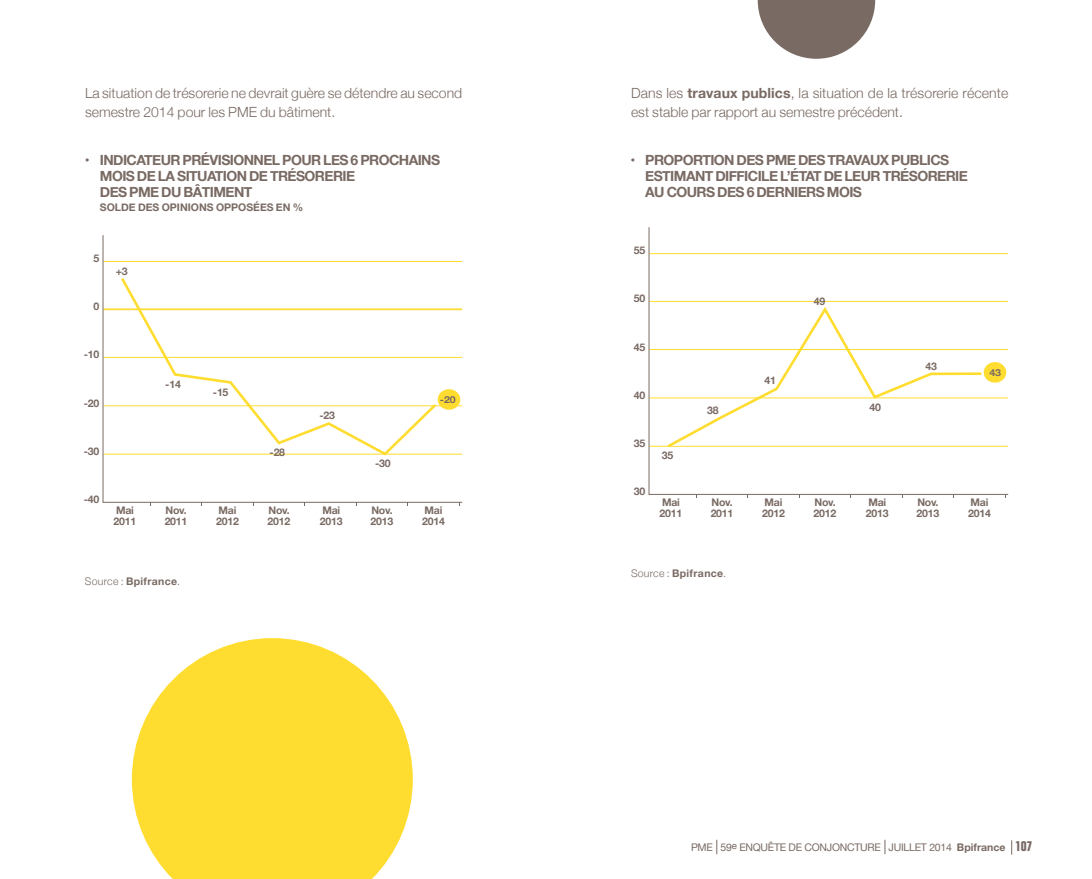
<style>
.page{position:relative;width:1092px;height:879px;background:#fff}
.page>*{position:absolute;margin:0;border:0;box-sizing:border-box;transform-origin:0 0}
.t1{font:300 14px/19.2px "Helvetica Neue";color:#796a63}
.t2{font:700 14px/15.8px "Helvetica Neue";letter-spacing:-.04em;color:#796a63}
.t3{font:700 10.5px/10.5px "Helvetica Neue";letter-spacing:-.02em;color:#796a63}
.t4{font:10.5px "Helvetica Neue";letter-spacing:-.025em;color:#796a63}
.t5{font:700 10.5px "Helvetica Neue";letter-spacing:.035em;color:#796a63}
.t6{font:700 10.5px "Helvetica Neue";color:#796a63}
.t7{font:700 9.62px "Helvetica Neue";color:#796a63;scale:1.1 1}
.s1{font-weight:700}
.s2{font-weight:300}
.s3{font-family:"Folio";font-weight:700;font-stretch:condensed;font-size:14px}
</style>
<div class="page">
<svg style="left:1011px;top:840px;width:1px;height:14px"></svg>
<svg style="left:716px;top:839px;width:1px;height:14px"></svg>
<svg style="left:884px;top:839px;width:1px;height:14px"></svg>
<svg style="left:648px;top:227px;width:361px;height:268px"></svg>
<div style="left:983px;top:362px;width:23px;height:20px;background:#ffdd30;border-radius:50%"></div>
<svg style="left:664px;top:304px;width:319px;height:145px"></svg>
<svg style="left:132px;top:638px;width:281px;height:240px;fill:#ffdd30"></svg>
<svg style="left:757px;top:0;width:118px;height:59px"></svg>
<svg style="left:102px;top:235px;width:361px;height:268px"></svg>
<div style="left:437px;top:389px;width:23px;height:20px;background:#ffdd30;border-radius:50%"></div>
<svg style="left:119px;top:275px;width:320px;height:182px"></svg>
<p class="t1" style="left:85px;top:82px;width:379px">La situation de trésorerie ne devrait guère se détendre au second semestre 2014 pour les PME du bâtiment.</p>
<p class="t1" style="left:631px;top:83px;width:379px">Dans les <span class="s1">travaux publics</span>, la situation de la trésorerie récente est stable par rapport au semestre précédent.</p>
<p class="t2" style="left:645px;top:153px;width:324px;text-indent:-15px">• PROPORTION DES PME DES TRAVAUX PUBLICS<br>ESTIMANT DIFFICILE L’ÉTAT DE LEUR TRÉSORERIE<br>AU COURS DES 6 DERNIERS MOIS</p>
<p class="t2" style="left:100px;top:153px;width:342px;text-indent:-15px">• INDICATEUR PRÉVISIONNEL POUR LES 6 PROCHAINS<br>MOIS DE LA SITUATION DE TRÉSORERIE<br>DES PME DU BÂTIMENT</p>
<p class="t6" style="left:100px;top:199px;width:205px">SOLDE DES OPINIONS OPPOSÉES EN %</p>
<p class="t3" style="left:93px;top:253px;width:7px">5</p>
<p class="t3" style="left:93px;top:301px;width:7px">0</p>
<p class="t3" style="left:116px;top:266px;width:13px">+3</p>
<p class="t3" style="left:84px;top:349px;width:17px">-10</p>
<p class="t3" style="left:84px;top:397px;width:17px">-20</p>
<p class="t3" style="left:84px;top:446px;width:17px">-30</p>
<p class="t3" style="left:84px;top:494px;width:17px">-40</p>
<p class="t3" style="left:165px;top:379px;width:17px">- 14</p>
<p class="t3" style="left:213px;top:387px;width:17px">- 15</p>
<p class="t3" style="left:269px;top:447px;width:17px">-28</p>
<p class="t3" style="left:319px;top:410px;width:17px">-23</p>
<p class="t3" style="left:375px;top:458px;width:17px">-30</p>
<p class="t7" style="left:440px;top:391px;width:16px">- 20</p>
<p class="t3" style="left:114px;top:505px;width:24px">Mai<br>2011</p>
<p class="t3" style="left:165px;top:505px;width:24px">Nov.<br>2011</p>
<p class="t3" style="left:216px;top:505px;width:24px">Mai<br>2012</p>
<p class="t3" style="left:267px;top:505px;width:24px">Nov.<br>2012</p>
<p class="t3" style="left:320px;top:505px;width:24px">Mai<br>2013</p>
<p class="t3" style="left:370px;top:505px;width:24px">Nov.<br>2013</p>
<p class="t3" style="left:422px;top:505px;width:24px">Mai<br>2014</p>
<p class="t5" style="left:85px;top:572px;width:97px"><span class="s2">Source :</span> Bpifrance<span class="s2">.</span></p>
<p class="t3" style="left:633px;top:245px;width:13px">55</p>
<p class="t3" style="left:633px;top:293px;width:13px">50</p>
<p class="t3" style="left:813px;top:296px;width:13px">49</p>
<p class="t3" style="left:633px;top:341px;width:13px">45</p>
<p class="t3" style="left:633px;top:390px;width:13px">40</p>
<p class="t3" style="left:633px;top:438px;width:13px">35</p>
<p class="t3" style="left:633px;top:486px;width:13px">30</p>
<p class="t3" style="left:662px;top:450px;width:13px">35</p>
<p class="t3" style="left:707px;top:405px;width:13px">38</p>
<p class="t3" style="left:764px;top:375px;width:13px">41</p>
<p class="t3" style="left:869px;top:402px;width:13px">40</p>
<p class="t3" style="left:925px;top:361px;width:13px">43</p>
<p class="t7" style="left:989px;top:364px;width:12px">43</p>
<p class="t3" style="left:659px;top:497px;width:24px">Mai<br>2011</p>
<p class="t3" style="left:710px;top:497px;width:24px">Nov.<br>2011</p>
<p class="t3" style="left:762px;top:497px;width:24px">Mai<br>2012</p>
<p class="t3" style="left:813px;top:497px;width:24px">Nov.<br>2012</p>
<p class="t3" style="left:865px;top:497px;width:24px">Mai<br>2013</p>
<p class="t3" style="left:916px;top:497px;width:24px">Nov.<br>2013</p>
<p class="t3" style="left:968px;top:497px;width:24px">Mai<br>2014</p>
<p class="t5" style="left:631px;top:564px;width:97px"><span class="s2">Source :</span> Bpifrance<span class="s2">.</span></p>
<p class="t4" style="left:691px;top:839px;width:343px">PME 59<sup>e</sup> ENQUÊTE DE CONJONCTURE JUILLET 2014 <span class="s1">Bpifrance</span> <span class="s3">107</span></p>
</div>
